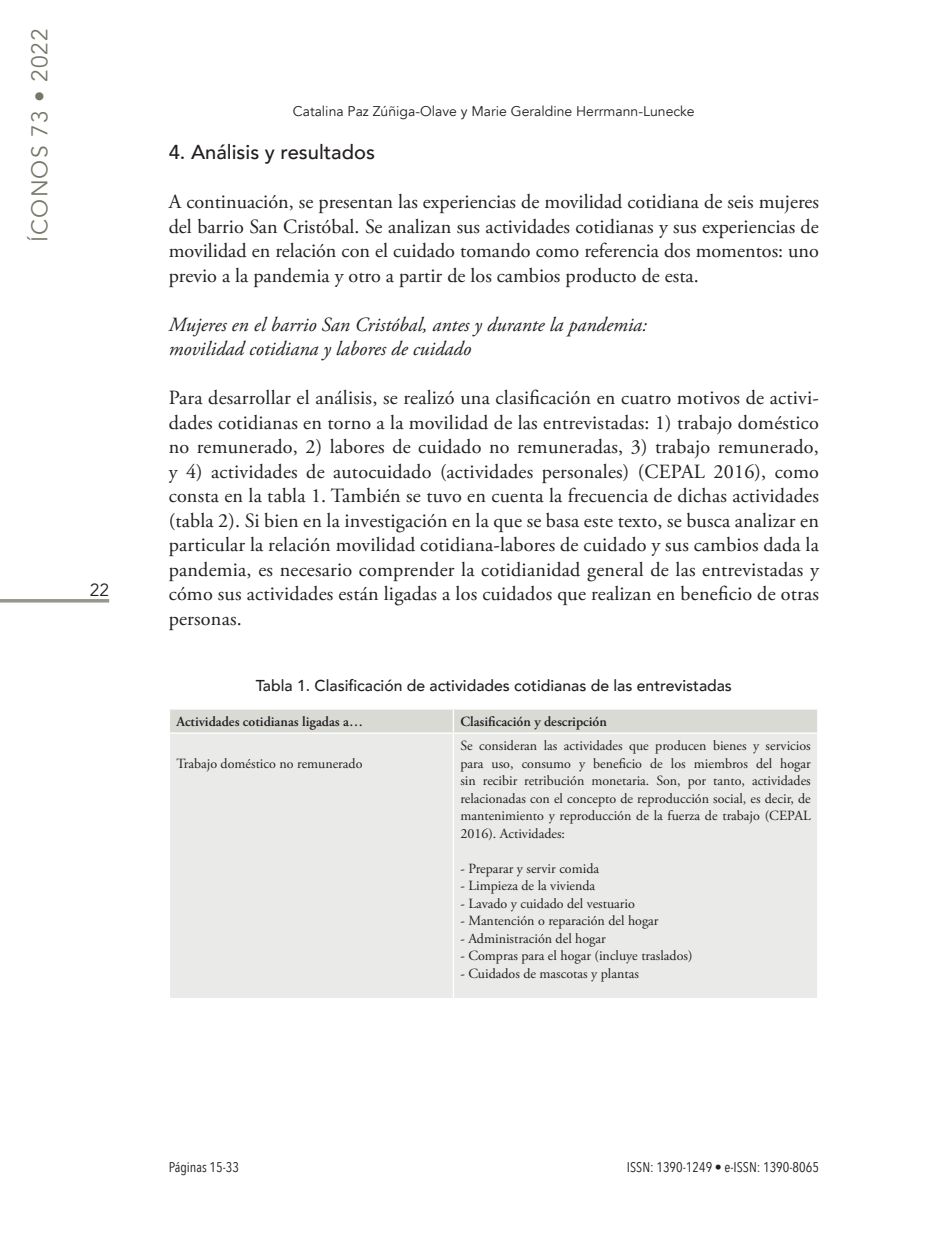
<style>
.page{position:relative;width:943px;height:1241px;background:#fff}
.page>*{position:absolute;margin:0;border:0;box-sizing:border-box;transform-origin:0 0}
.t1{font:22.75px "Avenir";letter-spacing:.05em;color:#747869}
.texto{font:20.12px/24.5px "Adobe Garamond Pro";letter-spacing:.005em;color:#231f20;text-align:justify}
.sub_subtitulo{font:italic 20.12px "Adobe Garamond Pro";color:#231f20}
.subtitulos{font:500 20.12px "Avenir";color:#231f20}
.t2{font:17.5px "Avenir";color:#231f20}
.titulos_graficos{font:500 15.75px "Avenir";color:#231f20}
.t3{font:14px/17.5px "Adobe Garamond Pro";color:#231f20;text-align:justify}
.t4{font:600 14px "Adobe Garamond Pro";color:#231f20}
.t5{font:14px "Avenir";color:#231f20}
.t6{font:14px "Avenir Next Condensed";color:#231f20}
</style>
<div class="page">
<hr style="left:0;top:599px;width:109px;height:3px;background:#96978a">
<div style="left:170px;top:734px;width:647px;height:263px;background:#eaebe8"></div>
<div style="left:170px;top:709px;width:647px;height:23px;background:#dadad5"></div>
<hr style="left:453px;top:733px;width:1px;height:264px;background:#fff">
<p class="t1" style="left:26px;top:242px;width:215px;rotate:-90deg">ÍCONOS 73 • 2022</p>
<p class="t2" style="left:90px;top:579px;width:21px">22</p>
<p class="t5" style="left:293px;top:103px;width:403px">Catalina Paz Zúñiga-Olave y Marie Geraldine Herrmann-Lunecke</p>
<p class="subtitulos" style="left:169px;top:135px;width:208px">4. Análisis y resultados</p>
<p class="texto" style="left:169px;top:190px;width:651px">A continuación, se presentan las experiencias de movilidad cotidiana de seis mujeres del barrio San Cristóbal. Se analizan sus actividades cotidianas y sus experiencias de movilidad en relación con el cuidado tomando como referencia dos momentos: uno previo a la pandemia y otro a partir de los cambios producto de esta.</p>
<p class="sub_subtitulo" style="left:169px;top:312px;width:480px">Mujeres en el barrio San Cristóbal, antes y durante la pandemia:</p>
<p class="sub_subtitulo" style="left:169px;top:337px;width:304px">movilidad cotidiana y labores de cuidado</p>
<p class="texto" style="left:169px;top:386px;width:651px">Para desarrollar el análisis, se realizó una clasificación en cuatro motivos de activi&shy;dades cotidianas en torno a la movilidad de las entrevistadas: 1) trabajo doméstico no remunerado, 2) labores de cuidado no remuneradas, 3) trabajo remunerado, y 4) actividades de autocuidado (actividades personales) (CEPAL 2016), como consta en la tabla 1. También se tuvo en cuenta la frecuencia de dichas actividades (tabla 2). Si bien en la investigación en la que se basa este texto, se busca analizar en particular la relación movilidad cotidiana-labores de cuidado y sus cambios dada la pandemia, es necesario comprender la cotidianidad general de las entrevistadas y cómo sus actividades están ligadas a los cuidados que realizan en beneficio de otras personas.</p>
<p class="titulos_graficos" style="left:256px;top:672px;width:478px">Tabla 1. Clasificación de actividades cotidianas de las entrevistadas</p>
<p class="t4" style="left:176px;top:713px;width:188px">Actividades cotidianas ligadas a…</p>
<p class="t4" style="left:460px;top:713px;width:148px">Clasificación y descripción</p>
<p class="t3" style="left:176px;top:755px;width:188px">Trabajo doméstico no remunerado</p>
<p class="t3" style="left:460px;top:737px;width:352px">Se consideran las actividades que producen bienes y servicios para uso, consumo y beneficio de los miembros del hogar sin recibir retribución monetaria. Son, por tanto, actividades relacionadas con el concepto de reproducción social, es decir, de mantenimiento y reproducción de la fuerza de trabajo (CEPAL 2016). Actividades:</p>
<p class="t3" style="left:460px;top:860px;width:140px">- Preparar y servir comida</p>
<p class="t3" style="left:460px;top:877px;width:136px">- Limpieza de la vivienda</p>
<p class="t3" style="left:460px;top:895px;width:176px">- Lavado y cuidado del vestuario</p>
<p class="t3" style="left:460px;top:912px;width:200px">- Mantención o reparación del hogar</p>
<p class="t3" style="left:460px;top:930px;width:147px">- Administración del hogar</p>
<p class="t3" style="left:460px;top:947px;width:234px">- Compras para el hogar (incluye traslados)</p>
<p class="t3" style="left:460px;top:965px;width:180px">- Cuidados de mascotas y plantas</p>
<p class="t6" style="left:169px;top:1154px;width:72px">Páginas 15-33</p>
<p class="t6" style="left:627px;top:1154px;width:193px">ISSN: 1390-1249 • e-ISSN: 1390-8065</p>
</div>
